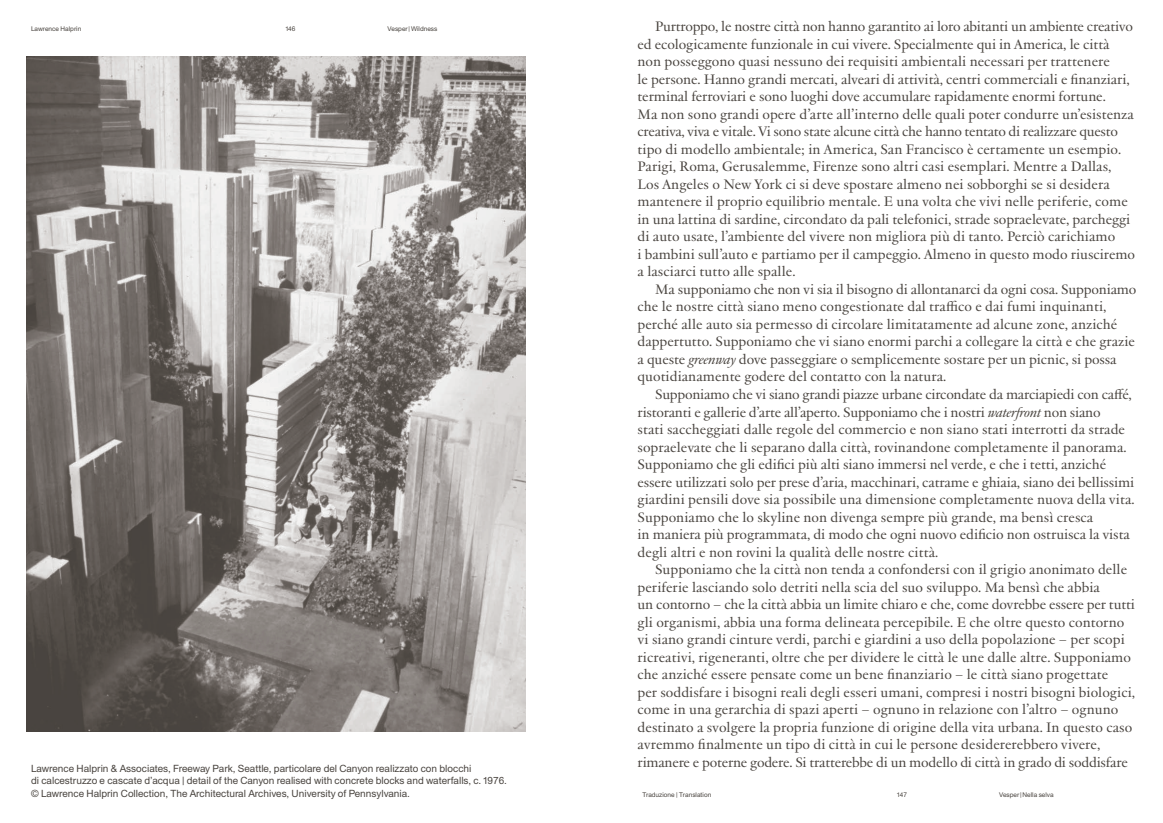
<style>
.page{position:relative;width:1163px;height:823px;background:#fff}
.page>*{position:absolute;margin:0;border:0;box-sizing:border-box;transform-origin:0 0}
.JJannon_14{font:14px/17.5px "J Jannon";color:#48433e}
.JJannon_10{font:10px/12.5px "Union";color:#48433e}
.t1{font:6.5px "Union";color:#48433e}
.s1{font-style:italic}
</style>
<div class="page">
<img style="left:26px;top:56px;width:499px;height:675px">
<p class="t1" style="left:31px;top:25px;width:52px">Lawrence Halprin</p>
<p class="t1" style="left:286px;top:25px;width:11px">146</p>
<p class="t1" style="left:387px;top:25px;width:51px">Vesper|Wildness</p>
<p class="JJannon_10" style="left:31px;top:761px;width:477px">Lawrence Halprin &amp; Associates, Freeway Park, Seattle, particolare del Canyon realizzato con blocchi<br>di calcestruzzo e cascate d’acqua | detail of the Canyon realised with concrete blocks and waterfalls, c. 1976. © Lawrence Halprin Collection, The Architectural Archives, University of Pennsylvania.</p>
<p class="JJannon_14" style="left:637px;top:17px;width:499px;text-indent:18px">Purtroppo, le nostre città non hanno garantito ai loro abitanti un ambiente creativo ed ecologicamente funzionale in cui vivere. Specialmente qui in America, le città non posseggono quasi nessuno dei requisiti ambientali necessari per trattenere<br>le persone. Hanno grandi mercati, alveari di attività, centri commerciali e finanziari, terminal ferroviari e sono luoghi dove accumulare rapidamente enormi fortune.<br>Ma non sono grandi opere d’arte all’interno delle quali poter condurre un’esistenza creativa, viva e vitale. Vi sono state alcune città che hanno tentato di realizzare questo tipo di modello ambientale; in America, San Francisco è certamente un esempio.<br>Parigi, Roma, Gerusalemme, Firenze sono altri casi esemplari. Mentre a Dallas, Los Angeles o New York ci si deve spostare almeno nei sobborghi se si desidera mantenere il proprio equilibrio mentale. E una volta che vivi nelle periferie, come in una lattina di sardine, circondato da pali telefonici, strade sopraelevate, parcheggi di auto usate, l’ambiente del vivere non migliora più di tanto. Perciò carichiamo<br>i bambini sull’auto e partiamo per il campeggio. Almeno in questo modo riusciremo a lasciarci tutto alle spalle.</p>
<p class="JJannon_14" style="left:637px;top:279px;width:500px;text-indent:18px">Ma supponiamo che non vi sia il bisogno di allontanarci da ogni cosa. Supponiamo che le nostre città siano meno congestionate dal traffico e dai fumi inquinanti, perché alle auto sia permesso di circolare limitatamente ad alcune zone, anziché dappertutto. Supponiamo che vi siano enormi parchi a collegare la città e che grazie a queste <span class="s1">greenway</span> dove passeggiare o semplicemente sostare per un picnic, si possa quotidianamente godere del contatto con la natura.</p>
<p class="JJannon_14" style="left:637px;top:384px;width:498px;text-indent:18px">Supponiamo che vi siano grandi piazze urbane circondate da marciapiedi con caffé, ristoranti e gallerie d’arte all’aperto. Supponiamo che i nostri <span class="s1">waterfront</span> non siano<br>stati saccheggiati dalle regole del commercio e non siano stati interrotti da strade sopraelevate che li separano dalla città, rovinandone completamente il panorama.<br>Supponiamo che gli edifici più alti siano immersi nel verde, e che i tetti, anziché essere utilizzati solo per prese d’aria, macchinari, catrame e ghiaia, siano dei bellissimi giardini pensili dove sia possibile una dimensione completamente nuova della vita.<br>Supponiamo che lo skyline non divenga sempre più grande, ma bensì cresca<br>in maniera più programmata, di modo che ogni nuovo edificio non ostruisca la vista degli altri e non rovini la qualità delle nostre città.</p>
<p class="JJannon_14" style="left:637px;top:559px;width:499px;text-indent:18px">Supponiamo che la città non tenda a confondersi con il grigio anonimato delle periferie lasciando solo detriti nella scia del suo sviluppo. Ma bensì che abbia<br>un contorno – che la città abbia un limite chiaro e che, come dovrebbe essere per tutti gli organismi, abbia una forma delineata percepibile. E che oltre questo contorno vi siano grandi cinture verdi, parchi e giardini a uso della popolazione – per scopi ricreativi, rigeneranti, oltre che per dividere le città le une dalle altre. Supponiamo che anziché essere pensate come un bene finanziario – le città siano progettate<br>per soddisfare i bisogni reali degli esseri umani, compresi i nostri bisogni biologici, come in una gerarchia di spazi aperti – ognuno in relazione con l’altro – ognuno destinato a svolgere la propria funzione di origine della vita urbana. In questo caso avremmo finalmente un tipo di città in cui le persone desidererebbero vivere, rimanere e poterne godere. Si tratterebbe di un modello di città in grado di soddisfare</p>
<p class="t1" style="left:642px;top:790px;width:70px">Traduzione | Translation</p>
<p class="t1" style="left:897px;top:790px;width:11px">147</p>
<p class="t1" style="left:998px;top:790px;width:56px">Vesper|Nella selva</p>
</div>
